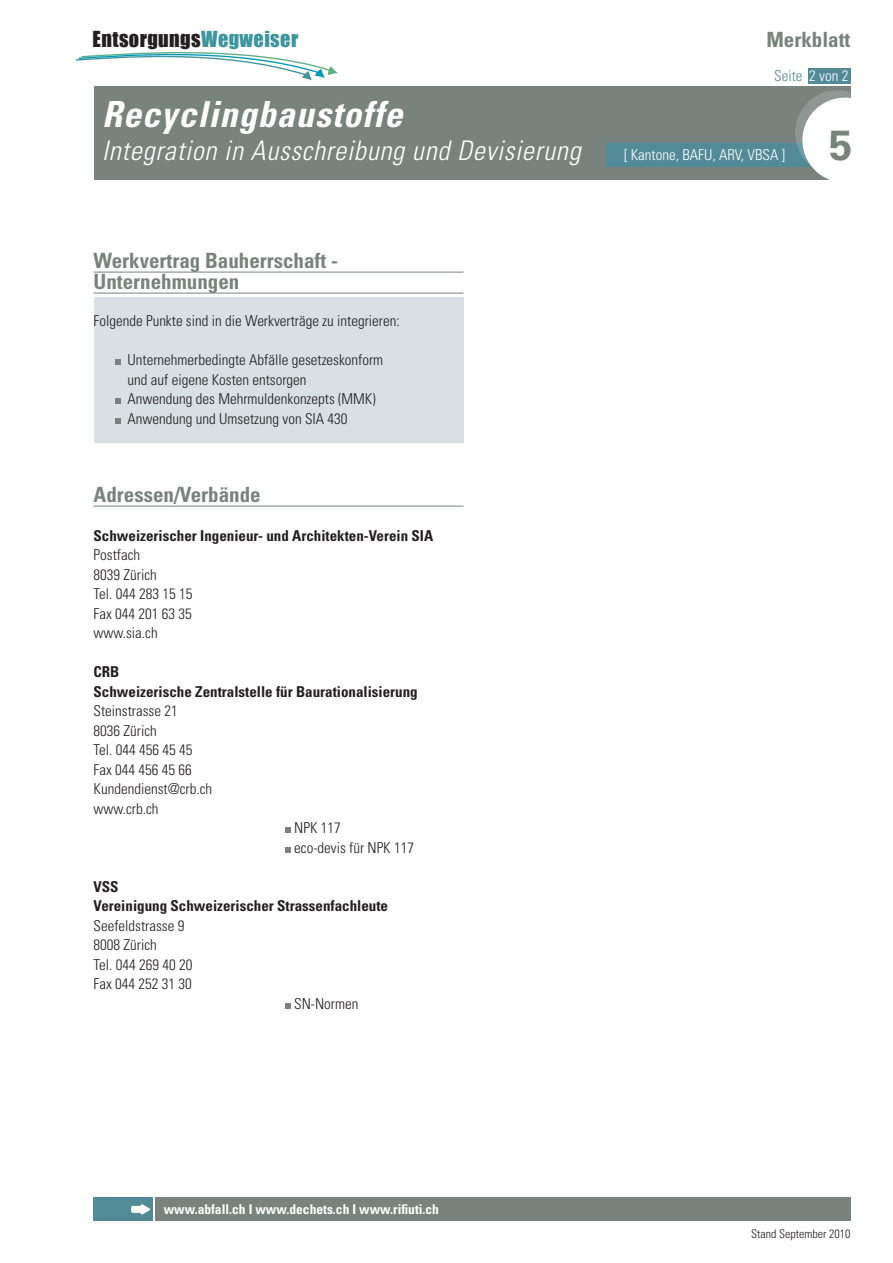
<style>
.page{position:relative;width:893px;height:1263px;background:#fff}
.page>*{position:absolute;margin:0;border:0;box-sizing:border-box;transform-origin:0 0}
.t1{font:700 42px "Univers CE";color:#78837e}
.t2{font:italic 700 condensed 36px "Univers";letter-spacing:.03em;color:#fff}
.t3{font:italic 300 condensed 27px "Univers";letter-spacing:.03em;color:#fff}
.t4{font:700 condensed 21px/21px "Univers";color:#78837e}
.t5{font:20.25px "Impact";letter-spacing:.02em;color:#231f20}
.t6{font:300 condensed 15px/19.5px "Univers";color:#231f20}
.t7{font:700 condensed 15px/19.5px "Univers";color:#231f20}
.t8{font:300 condensed 15px "Univers";color:#fff}
.t9{font:300 condensed 15px "Univers";color:#528a98}
.t10{font:700 condensed 13.5px "Univers";color:#fff}
.t11{font:300 condensed 12px "Univers";color:#231f20}
.s1{color:#3c959f}
.s2{color:#fff}
</style>
<div class="page">
<div style="left:94px;top:86px;width:756px;height:93px;background:#78837e"></div>
<div style="left:155px;top:1198px;width:695px;height:23px;background:#78837e"></div>
<div style="left:94px;top:1198px;width:59px;height:23px;background:#528a98"></div>
<svg style="left:131px;top:1204px;width:19px;height:11px"></svg>
<div style="left:606px;top:143px;width:213px;height:24px;background:#528a98"></div>
<div style="left:802px;top:98px;width:85px;height:85px;background:#fff;border-radius:50%"></div>
<svg style="left:795px;top:90px;width:85px;height:85px"></svg>
<div style="left:807px;top:68px;width:43px;height:16px;background:#528a98"></div>
<svg style="left:75px;top:52px;width:263px;height:29px"></svg>
<div style="left:94px;top:298px;width:369px;height:145px;background:#d7e0e4"></div>
<hr style="left:94px;top:272px;width:369px;height:1px;background:#78837e">
<hr style="left:94px;top:293px;width:369px;height:1px;background:#78837e">
<hr style="left:94px;top:506px;width:369px;height:1px;background:#78837e">
<svg style="left:115px;top:359px;width:6px;height:6px"></svg>
<svg style="left:115px;top:398px;width:6px;height:6px"></svg>
<svg style="left:115px;top:418px;width:6px;height:6px"></svg>
<svg style="left:285px;top:827px;width:6px;height:6px"></svg>
<svg style="left:285px;top:847px;width:6px;height:6px"></svg>
<svg style="left:285px;top:1003px;width:6px;height:6px"></svg>
<h3 class="t5" style="left:93px;top:23px;width:207px">Entsorgungs<span class="s1">Wegweiser</span></h3>
<h3 class="t4" style="left:766px;top:29px;width:86px">Merkblatt</h3>
<p class="t9" style="left:774px;top:67px;width:76px">Seite <span class="s2">2 von 2</span></p>
<h2 class="t2" style="left:102px;top:92px;width:302px">Recyclingbaustoffe</h2>
<h3 class="t3" style="left:102px;top:134px;width:480px">Integration in Ausschreibung und Devisierung</h3>
<p class="t8" style="left:624px;top:145px;width:162px">[ Kantone, BAFU, ARV, VBSA ]</p>
<h3 class="t4" style="left:94px;top:250px;width:246px">Werkvertrag Bauherrschaft -<br>Unternehmungen</h3>
<p class="t6" style="left:94px;top:311px;width:308px">Folgende Punkte sind in die Werkverträge zu integrieren:</p>
<p class="t6" style="left:128px;top:350px;width:257px">Unternehmerbedingte Abfälle gesetzeskonform und auf eigene Kosten entsorgen<br>Anwendung des Mehrmuldenkonzepts (MMK)<br>Anwendung und Umsetzung von SIA 430</p>
<h3 class="t4" style="left:94px;top:484px;width:169px">Adressen/Verbände</h3>
<p class="t7" style="left:94px;top:525px;width:341px">Schweizerischer Ingenieur- und Architekten-Verein SIA</p>
<p class="t6" style="left:94px;top:545px;width:100px">Postfach<br>8039 Zürich<br>Tel. 044 283 15 15<br>Fax 044 201 63 35 www.sia.ch</p>
<p class="t7" style="left:94px;top:662px;width:326px">CRB<br>Schweizerische Zentralstelle für Baurationalisierung</p>
<p class="t6" style="left:94px;top:701px;width:120px">Steinstrasse 21<br>8036 Zürich<br>Tel. 044 456 45 45<br>Fax 044 456 45 66<br>Kundendienst@crb.ch www.crb.ch</p>
<p class="t6" style="left:294px;top:818px;width:121px">NPK 117<br>eco-devis für NPK 117</p>
<p class="t7" style="left:94px;top:876px;width:296px">VSS<br>Vereinigung Schweizerischer Strassenfachleute</p>
<p class="t6" style="left:94px;top:916px;width:100px">Seefeldstrasse 9<br>8008 Zürich<br>Tel. 044 269 40 20<br>Fax 044 252 31 30</p>
<p class="t6" style="left:294px;top:994px;width:66px">SN-Normen</p>
<h1 class="t1" style="left:829px;top:120px;width:25px">5</h1>
<p class="t10" style="left:164px;top:1200px;width:277px">www.abfall.ch I www.dechets.ch I www.rifiuti.ch</p>
<p class="t11" style="left:751px;top:1226px;width:101px">Stand September 2010</p>
</div>
